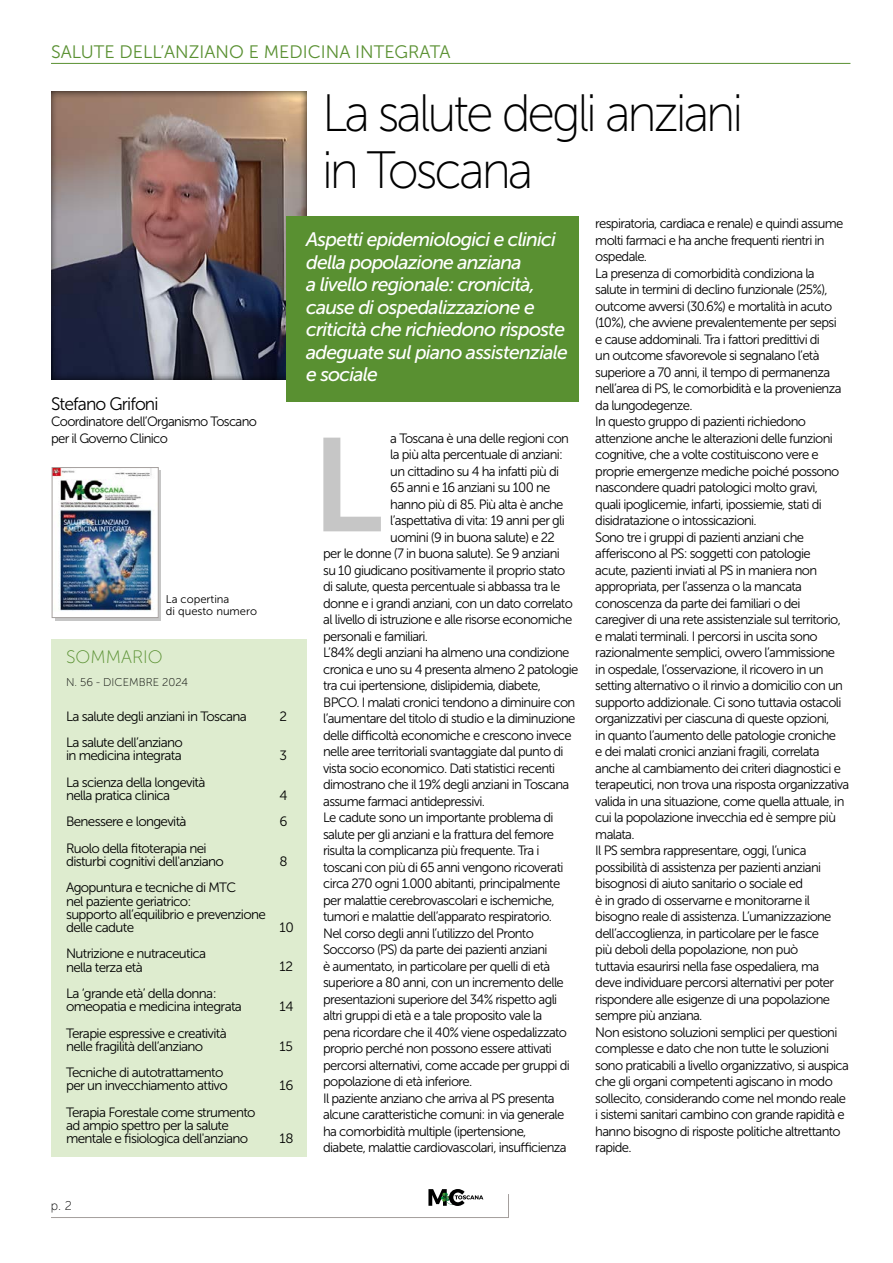
<style>
.page{position:relative;width:893px;height:1263px;background:#fff}
.page>*{position:absolute;margin:0;border:0;box-sizing:border-box;transform-origin:0 0}
.t1{font:132px "Museo Sans 700";color:#c6c6c6}
.t2{font:52.5px/57px "Museo Sans 100";letter-spacing:-.06em;color:#000;scale:.95 1}
.t3{font:italic 19.5px/22.5px "Museo Sans 500";letter-spacing:-.04em;color:#fff}
.t4{font:18px "Museo Sans 300";color:#599031}
.t5{font:18px "Museo Sans 300";letter-spacing:-.05em;color:#000}
.t6{font:18px "Museo Sans 100";color:#599031}
.t7{font:13.5px/16.5px "Museo Sans 300";letter-spacing:-.05em;color:#000}
.t8{font:12.75px "Museo Sans 100";color:#000}
.t9{font:11.25px/12px "Museo Sans 300";color:#000}
.t10{font:11.25px "Museo Sans 100";color:#000}
</style>
<div class="page">
<svg style="left:51px;top:1189px;width:458px;height:29px"></svg>
<div style="left:51px;top:639px;width:255px;height:518px;background:#deeccf"></div>
<hr style="left:51px;top:63px;width:799px;height:1px;background:#599031">
<div style="left:55px;top:470px;width:106px;height:150px;background:linear-gradient(to right,#c3c2c2,#c3c2c2)"></div>
<div style="left:38px;top:82px;width:281px;height:299px;background:#000;opacity:.75"></div>
<div style="left:286px;top:217px;width:292px;height:185px;background:#599031"></div>
<img style="left:54px;top:469px;width:102px;height:147px">
<div style="left:52px;top:467px;width:106px;height:151px;border:1px solid #a49f9d"></div>
<h3 class="t4" style="left:51px;top:43px;width:401px">SALUTE DELL’ANZIANO E MEDICINA INTEGRATA</h3>
<h2 class="t2" style="left:322px;top:85px;width:445px">La salute degli anziani in Toscana</h2>
<h3 class="t5" style="left:51px;top:394px;width:109px">Stefano Grifoni</h3>
<p class="t7" style="left:51px;top:413px;width:207px">Coordinatore dell’Organismo Toscano per il Governo Clinico</p>
<p class="t9" style="left:166px;top:593px;width:93px">La copertina<br>di questo numero</p>
<h3 class="t6" style="left:66px;top:648px;width:98px">SOMMARIO</h3>
<p class="t10" style="left:66px;top:676px;width:124px">N. 56 - DICEMBRE 2024</p>
<p class="t7" style="left:66px;top:703px;width:182px;line-height:26.4px">La salute degli anziani in Toscana<br>La salute dell’anziano</p>
<p class="t7" style="left:66px;top:742px;width:141px;line-height:26.4px">in medicina integrata<br>La scienza della longevità</p>
<p class="t7" style="left:66px;top:782px;width:142px;line-height:26.4px">nella pratica clinica<br>Benessere e longevità<br>Ruolo della fitoterapia nei</p>
<p class="t7" style="left:66px;top:848px;width:172px;line-height:26.4px">disturbi cognitivi dell'anziano<br>Agopuntura e tecniche di MTC</p>
<p class="t7" style="left:66px;top:894px;width:201px;line-height:13.2px">nel paziente geriatrico:<br>supporto all’equilibrio e prevenzione delle cadute</p>
<p class="t7" style="left:66px;top:947px;width:142px;line-height:13.2px">Nutrizione e nutraceutica nella terza età</p>
<p class="t7" style="left:66px;top:987px;width:177px;line-height:13.2px">La ‘grande età’ della donna: omeopatia e medicina integrata</p>
<p class="t7" style="left:66px;top:1026px;width:162px;line-height:13.2px">Terapie espressive e creatività nelle fragilità dell’anziano</p>
<p class="t7" style="left:66px;top:1066px;width:163px;line-height:13.2px">Tecniche di autotrattamento per un invecchiamento attivo</p>
<p class="t7" style="left:66px;top:1105px;width:191px;line-height:13.2px">Terapia Forestale come strumento ad ampio spettro per la salute mentale e fisiologica dell'anziano</p>
<h3 class="t3" style="left:306px;top:228px;width:263px">Aspetti epidemiologici e clinici della popolazione anziana<br>a livello regionale: cronicità, cause di ospedalizzazione e criticità che richiedono risposte adeguate sul piano assistenziale e sociale</h3>
<p class="t7" style="left:279px;top:708px;width:9px">2</p>
<p class="t7" style="left:279px;top:747px;width:9px">3</p>
<p class="t7" style="left:279px;top:782px;width:10px;line-height:26.4px">4<br>6</p>
<p class="t7" style="left:279px;top:853px;width:10px">8</p>
<p class="t7" style="left:279px;top:919px;width:16px">10</p>
<p class="t7" style="left:279px;top:959px;width:15px">12</p>
<p class="t7" style="left:279px;top:998px;width:16px">14</p>
<p class="t7" style="left:279px;top:1038px;width:15px">15</p>
<p class="t7" style="left:279px;top:1077px;width:16px">16</p>
<p class="t7" style="left:279px;top:1130px;width:16px">18</p>
<p class="t7" style="left:390px;top:430px;width:180px">a Toscana è una delle regioni con</p>
<p class="t7" style="left:390px;top:446px;width:174px">la più alta percentuale di anziani:</p>
<p class="t7" style="left:390px;top:463px;width:170px">un cittadino su 4 ha infatti più di</p>
<p class="t7" style="left:390px;top:479px;width:162px">65 anni e 16 anziani su 100 ne</p>
<p class="t7" style="left:390px;top:496px;width:175px">hanno più di 85. Più alta è anche</p>
<p class="t7" style="left:390px;top:512px;width:176px">l’aspettativa di vita: 19 anni per gli</p>
<p class="t7" style="left:390px;top:529px;width:166px">uomini (9 in buona salute) e 22</p>
<p class="t7" style="left:323px;top:545px;width:238px">per le donne (7 in buona salute). Se 9 anziani</p>
<p class="t7" style="left:323px;top:562px;width:244px">su 10 giudicano positivamente il proprio stato</p>
<p class="t7" style="left:323px;top:578px;width:239px">di salute, questa percentuale si abbassa tra le</p>
<p class="t7" style="left:323px;top:595px;width:251px">donne e i grandi anziani, con un dato correlato</p>
<p class="t7" style="left:323px;top:611px;width:251px">al livello di istruzione e alle risorse economiche</p>
<p class="t7" style="left:323px;top:628px;width:106px">personali e familiari.</p>
<p class="t7" style="left:323px;top:644px;width:248px">L’84% degli anziani ha almeno una condizione</p>
<p class="t7" style="left:323px;top:661px;width:257px">cronica e uno su 4 presenta almeno 2 patologie</p>
<p class="t7" style="left:323px;top:677px;width:219px">tra cui ipertensione, dislipidemia, diabete,</p>
<p class="t7" style="left:323px;top:694px;width:254px">BPCO. I malati cronici tendono a diminuire con</p>
<p class="t7" style="left:323px;top:710px;width:254px">l’aumentare del titolo di studio e la diminuzione</p>
<p class="t7" style="left:323px;top:727px;width:250px">delle difficoltà economiche e crescono invece</p>
<p class="t7" style="left:323px;top:743px;width:242px">nelle aree territoriali svantaggiate dal punto di</p>
<p class="t7" style="left:323px;top:760px;width:234px">vista socio economico. Dati statistici recenti</p>
<p class="t7" style="left:323px;top:776px;width:248px">dimostrano che il 19% degli anziani in Toscana</p>
<p class="t7" style="left:323px;top:793px;width:163px">assume farmaci antidepressivi.</p>
<p class="t7" style="left:323px;top:809px;width:232px">Le cadute sono un importante problema di</p>
<p class="t7" style="left:323px;top:826px;width:233px">salute per gli anziani e la frattura del femore</p>
<p class="t7" style="left:323px;top:842px;width:218px">risulta la complicanza più frequente. Tra i</p>
<p class="t7" style="left:323px;top:859px;width:242px">toscani con più di 65 anni vengono ricoverati</p>
<p class="t7" style="left:323px;top:875px;width:239px">circa 270 ogni 1.000 abitanti, principalmente</p>
<p class="t7" style="left:323px;top:892px;width:233px">per malattie cerebrovascolari e ischemiche,</p>
<p class="t7" style="left:323px;top:908px;width:230px">tumori e malattie dell’apparato respiratorio.</p>
<p class="t7" style="left:323px;top:925px;width:212px">Nel corso degli anni l’utilizzo del Pronto</p>
<p class="t7" style="left:323px;top:941px;width:226px">Soccorso (PS) da parte dei pazienti anziani</p>
<p class="t7" style="left:323px;top:958px;width:229px">è aumentato, in particolare per quelli di età</p>
<p class="t7" style="left:323px;top:974px;width:242px">superiore a 80 anni, con un incremento delle</p>
<p class="t7" style="left:323px;top:991px;width:236px">presentazioni superiore del 34% rispetto agli</p>
<p class="t7" style="left:323px;top:1007px;width:221px">altri gruppi di età e a tale proposito vale la</p>
<p class="t7" style="left:323px;top:1024px;width:245px">pena ricordare che il 40% viene ospedalizzato</p>
<p class="t7" style="left:323px;top:1040px;width:230px">proprio perché non possono essere attivati</p>
<p class="t7" style="left:323px;top:1057px;width:248px">percorsi alternativi, come accade per gruppi di</p>
<p class="t7" style="left:323px;top:1073px;width:151px">popolazione di età inferiore.</p>
<p class="t7" style="left:323px;top:1090px;width:233px">Il paziente anziano che arriva al PS presenta</p>
<p class="t7" style="left:323px;top:1106px;width:243px">alcune caratteristiche comuni: in via generale</p>
<p class="t7" style="left:323px;top:1123px;width:205px">ha comorbidità multiple (ipertensione,</p>
<p class="t7" style="left:323px;top:1139px;width:245px">diabete, malattie cardiovascolari, insufficienza</p>
<h1 class="t1" style="left:311px;top:412px;width:73px">L</h1>
<p class="t7" style="left:595px;top:215px;width:256px">respiratoria, cardiaca e renale) e quindi assume molti farmaci e ha anche frequenti rientri in ospedale.<br>La presenza di comorbidità condiziona la salute in termini di declino funzionale (25%), outcome avversi (30.6%) e mortalità in acuto (10%), che avviene prevalentemente per sepsi<br>e cause addominali. Tra i fattori predittivi di<br>un outcome sfavorevole si segnalano l’età superiore a 70 anni, il tempo di permanenza nell’area di PS, le comorbidità e la provenienza da lungodegenze.<br>In questo gruppo di pazienti richiedono attenzione anche le alterazioni delle funzioni cognitive, che a volte costituiscono vere e proprie emergenze mediche poiché possono nascondere quadri patologici molto gravi,<br>quali ipoglicemie, infarti, ipossiemie, stati di disidratazione o intossicazioni.<br>Sono tre i gruppi di pazienti anziani che afferiscono al PS: soggetti con patologie<br>acute, pazienti inviati al PS in maniera non appropriata, per l’assenza o la mancata conoscenza da parte dei familiari o dei caregiver di una rete assistenziale sul territorio, e malati terminali. I percorsi in uscita sono razionalmente semplici, ovvero l’ammissione<br>in ospedale, l’osservazione, il ricovero in un setting alternativo o il rinvio a domicilio con un supporto addizionale. Ci sono tuttavia ostacoli organizzativi per ciascuna di queste opzioni,<br>in quanto l’aumento delle patologie croniche<br>e dei malati cronici anziani fragili, correlata anche al cambiamento dei criteri diagnostici e terapeutici, non trova una risposta organizzativa valida in una situazione, come quella attuale, in cui la popolazione invecchia ed è sempre più malata.<br>Il PS sembra rappresentare, oggi, l’unica possibilità di assistenza per pazienti anziani bisognosi di aiuto sanitario o sociale ed<br>è in grado di osservarne e monitorarne il bisogno reale di assistenza. L’umanizzazione dell’accoglienza, in particolare per le fasce<br>più deboli della popolazione, non può<br>tuttavia esaurirsi nella fase ospedaliera, ma deve individuare percorsi alternativi per poter rispondere alle esigenze di una popolazione sempre più anziana.<br>Non esistono soluzioni semplici per questioni complesse e dato che non tutte le soluzioni sono praticabili a livello organizzativo, si auspica che gli organi competenti agiscano in modo sollecito, considerando come nel mondo reale i sistemi sanitari cambino con grande rapidità e hanno bisogno di risposte politiche altrettanto rapide.</p>
<p class="t8" style="left:51px;top:1199px;width:23px">p. 2</p>
</div>
